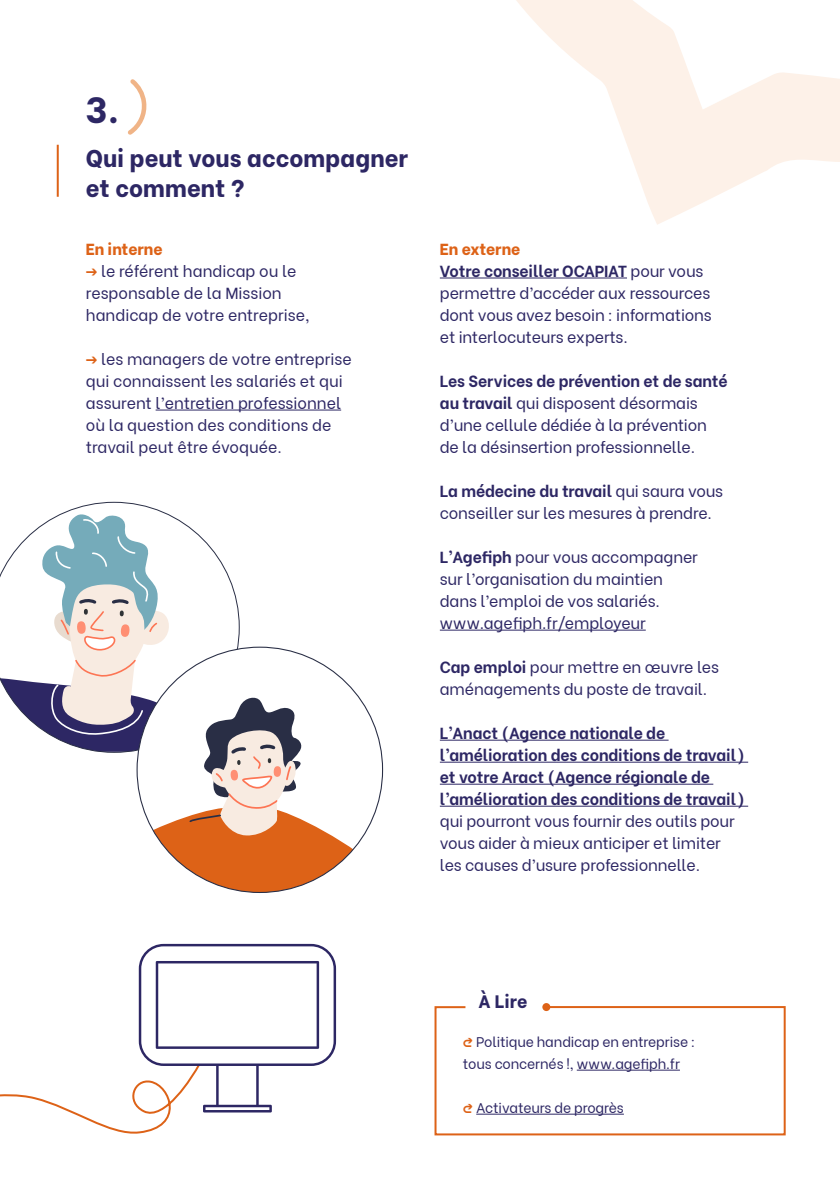
<style>
.page{position:relative;width:840px;height:1191px;background:#fff}
.page>*{position:absolute;margin:0;border:0;box-sizing:border-box;transform-origin:0 0}
.t1{font:800 36px "Be Vietnam";color:#2d2764}
.t2{font:800 24px/30px "Be Vietnam";color:#2d2764}
.t3{font:800 18px "Be Vietnam";color:#2d2764}
.t4{font:16px/22px "Be Vietnam";letter-spacing:-.01em;color:#2d2764}
.t5{font:700 16px/22px "Be Vietnam";letter-spacing:-.01em;color:#2d2764}
.t6{font:14px/22px "Be Vietnam";letter-spacing:-.01em;color:#2d2764}
.s1{font-weight:800;color:#dd6217}
.s2{font-weight:700;color:#dd6217}
.s3{font-weight:700}
</style>
<div class="page">
<svg style="left:516px;top:0;width:323px;height:225px"></svg>
<svg style="left:434px;top:1005px;width:352px;height:131px"></svg>
<div style="left:542px;top:1003px;width:8px;height:8px;background:#dd6217;border-radius:50%"></div>
<svg style="left:0;top:944px;width:336px;height:190px"></svg>
<hr style="left:155px;top:409px;width:186px;height:1px;background:#2d2764">
<hr style="left:439px;top:277px;width:187px;height:1px;background:#2d2764">
<hr style="left:439px;top:629px;width:206px;height:1px;background:#2d2764">
<hr style="left:439px;top:739px;width:229px;height:1px;background:#2d2764">
<hr style="left:439px;top:761px;width:308px;height:1px;background:#2d2764">
<hr style="left:439px;top:783px;width:274px;height:1px;background:#2d2764">
<hr style="left:439px;top:805px;width:308px;height:1px;background:#2d2764">
<hr style="left:57px;top:145px;width:2px;height:52px;background:#dd6217">
<svg style="left:128px;top:79px;width:19px;height:56px"></svg>
<svg style="left:0;top:512px;width:382px;height:380px"></svg>
<h1 class="t1" style="left:86px;top:80px;width:35px">3.</h1>
<h2 class="t2" style="left:86px;top:141px;width:324px">Qui peut vous accompagner et comment ?</h2>
<p class="t4" style="left:86px;top:236px;width:225px"><span class="s1">En interne<br></span><span class="s2">-&gt;</span> le référent handicap ou le responsable de la Mission handicap de votre entreprise,</p>
<p class="t4" style="left:86px;top:346px;width:267px"><span class="s2">-&gt;</span> les managers de votre entreprise qui connaissent les salariés et qui assurent l’entretien professionnel où la question des conditions de travail peut être évoquée.</p>
<p class="t4" style="left:439px;top:236px;width:273px"><span class="s1">En externe<br></span><span class="s3">Votre conseiller OCAPIAT</span> pour vous permettre d’accéder aux ressources dont vous avez besoin : informations et interlocuteurs experts.</p>
<p class="t4" style="left:439px;top:368px;width:289px"><span class="s3">Les Services de prévention et de santé au travail</span> qui disposent désormais d’une cellule dédiée à la prévention de la désinsertion professionnelle.</p>
<p class="t4" style="left:439px;top:478px;width:285px"><span class="s3">La médecine du travail</span> qui saura vous conseiller sur les mesures à prendre.</p>
<p class="t4" style="left:439px;top:544px;width:259px"><span class="s3">L’Agefiph</span> pour vous accompagner sur l’organisation du maintien dans l’emploi de vos salariés. www.agefiph.fr/employeur</p>
<p class="t4" style="left:439px;top:654px;width:280px"><span class="s3">Cap emploi</span> pour mettre en œuvre les aménagements du poste de travail.</p>
<p class="t5" style="left:439px;top:720px;width:306px">L’Anact (Agence nationale de l’amélioration des conditions de travail) et votre Aract (Agence régionale de l’amélioration des conditions de travail)</p>
<p class="t4" style="left:439px;top:808px;width:296px">qui pourront vous fournir des outils pour vous aider à mieux anticiper et limiter les causes d’usure professionnelle.</p>
<p class="t3" style="left:478px;top:986px;width:50px">À Lire</p>
<p class="t6" style="left:462px;top:1029px;width:234px"><span class="s1">:right:</span> Politique handicap en entreprise : tous concernés !, www.agefiph.fr</p>
<p class="t6" style="left:462px;top:1095px;width:162px"><span class="s1">:right:</span> Activateurs de progrès</p>
</div>
